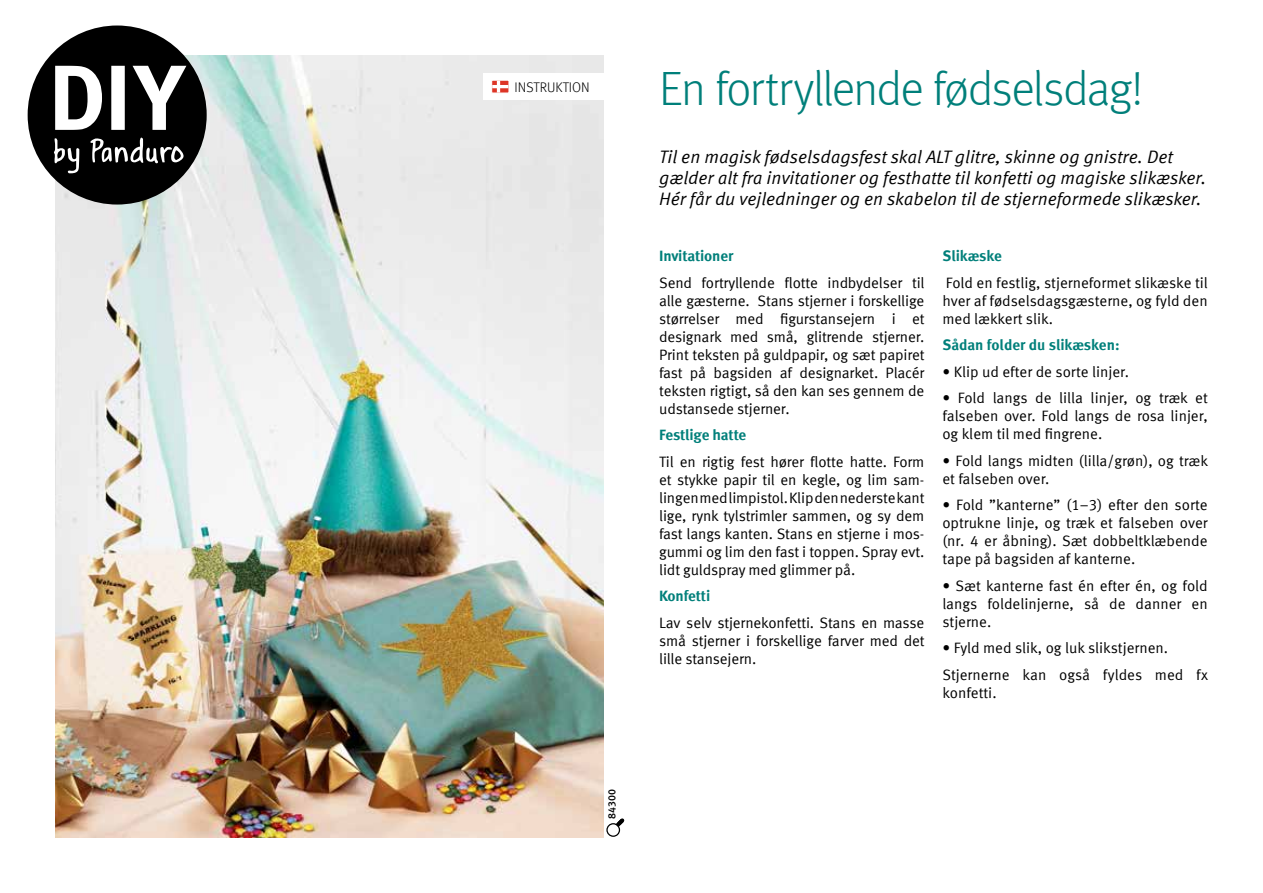
<style>
.page{position:relative;width:1263px;height:893px;background:#fff}
.page>*{position:absolute;margin:0;border:0;box-sizing:border-box;transform-origin:0 0}
.t1{font:300 48px "Meta Offc";letter-spacing:-.03em;color:#007f7a}
.t2{font:18px/21px "Meta Offc Norm Ita";color:#000}
.t3{font:15px/18px "Meta Offc Norm";letter-spacing:-.005em;color:#000;text-align:justify}
.t4{font:700 15px "Meta Offc";letter-spacing:-.01em;color:#007f7a}
.t5{font:300 13.95px "Meta Offc";color:#000}
.t6{font:500 10.5px "Meta Offc";letter-spacing:.01em;color:#000}
</style>
<div class="page">
<img style="left:55px;top:55px;width:549px;height:783px">
<div style="left:28px;top:26px;width:179px;height:179px;background:#000;border-radius:50%"></div>
<svg style="left:55px;top:66px;width:131px;height:64px"></svg>
<svg style="left:54px;top:137px;width:130px;height:36px"></svg>
<div style="left:606px;top:823px;width:14px;height:14px;border:1px solid #000;border-radius:50%"></div>
<svg style="left:611px;top:818px;width:14px;height:13px"></svg>
<div style="left:484px;top:73px;width:140px;height:27px;background:#fff"></div>
<svg style="left:491px;top:80px;width:18px;height:13px"></svg>
<svg style="left:492px;top:81px;width:16px;height:12px"></svg>
<p class="t5" style="left:514px;top:79px;width:77px">INSTRUKTION</p>
<h1 class="t1" style="left:659px;top:62px;width:486px">En fortryllende fødselsdag!</h1>
<p class="t2" style="left:659px;top:146px;width:549px">Til en magisk fødselsdagsfest skal ALT glitre, skinne og gnistre. Det gælder alt fra invitationer og festhatte til konfetti og magiske slikæsker.<br>Hér får du vejledninger og en skabelon til de stjerneformede slikæsker.</p>
<p class="t6" style="left:606px;top:819px;width:32px;rotate:-90deg">84300</p>
<p class="t4" style="left:659px;top:247px;width:76px">Invitationer</p>
<p class="t3" style="left:659px;top:274px;width:267px">Send fortryllende flotte indbydelser til alle gæsterne. Stans stjerner i forskellige størrelser med figurstansejern i et designark med små, glitrende stjerner.<br>Print teksten på guldpapir, og sæt papiret fast på bagsiden af designarket. Placér teksten rigtigt, så den kan ses gennem de udstansede stjerner.</p>
<p class="t4" style="left:659px;top:426px;width:89px">Festlige hatte</p>
<p class="t3" style="left:659px;top:453px;width:267px">Til en rigtig fest hører flotte hatte. Form et stykke papir til en kegle, og lim sam&shy;lingen med limpistol. Klip den nederste kant lige, rynk tylstrimler sammen, og sy dem fast langs kanten. Stans en stjerne i mos&shy;gummi og lim den fast i toppen. Spray evt. lidt guldspray med glimmer på.</p>
<p class="t4" style="left:659px;top:587px;width:53px">Konfetti</p>
<p class="t3" style="left:659px;top:614px;width:267px">Lav selv stjernekonfetti. Stans en masse små stjerner i forskellige farver med det lille stansejern.</p>
<p class="t4" style="left:942px;top:247px;width:61px">Slikæske</p>
<p class="t3" style="left:942px;top:274px;width:267px">Fold en festlig, stjerneformet slikæske til hver af fødselsdagsgæsterne, og fyld den med lækkert slik.</p>
<p class="t4" style="left:942px;top:336px;width:179px">Sådan folder du slikæsken:</p>
<p class="t3" style="left:942px;top:363px;width:188px">• Klip ud efter de sorte linjer.</p>
<p class="t3" style="left:942px;top:389px;width:267px">• Fold langs de lilla linjer, og træk et falseben over. Fold langs de rosa linjer, og klem til med fingrene.</p>
<p class="t3" style="left:942px;top:452px;width:267px">• Fold langs midten (lilla/grøn), og træk et falseben over.</p>
<p class="t3" style="left:942px;top:496px;width:267px">• Fold ”kanterne” (1–3) efter den sorte optrukne linje, og træk et falseben over (nr. 4 er åbning). Sæt dobbeltklæbende tape på bagsiden af kanterne.</p>
<p class="t3" style="left:942px;top:577px;width:267px">• Sæt kanterne fast én efter én, og fold langs foldelinjerne, så de danner en stjerne.</p>
<p class="t3" style="left:942px;top:635px;width:267px;line-height:26.5px">• Fyld med slik, og luk slikstjernen.<br>Stjernerne kan også fyldes med fx</p>
<p class="t3" style="left:942px;top:684px;width:56px">konfetti.</p>
</div>
